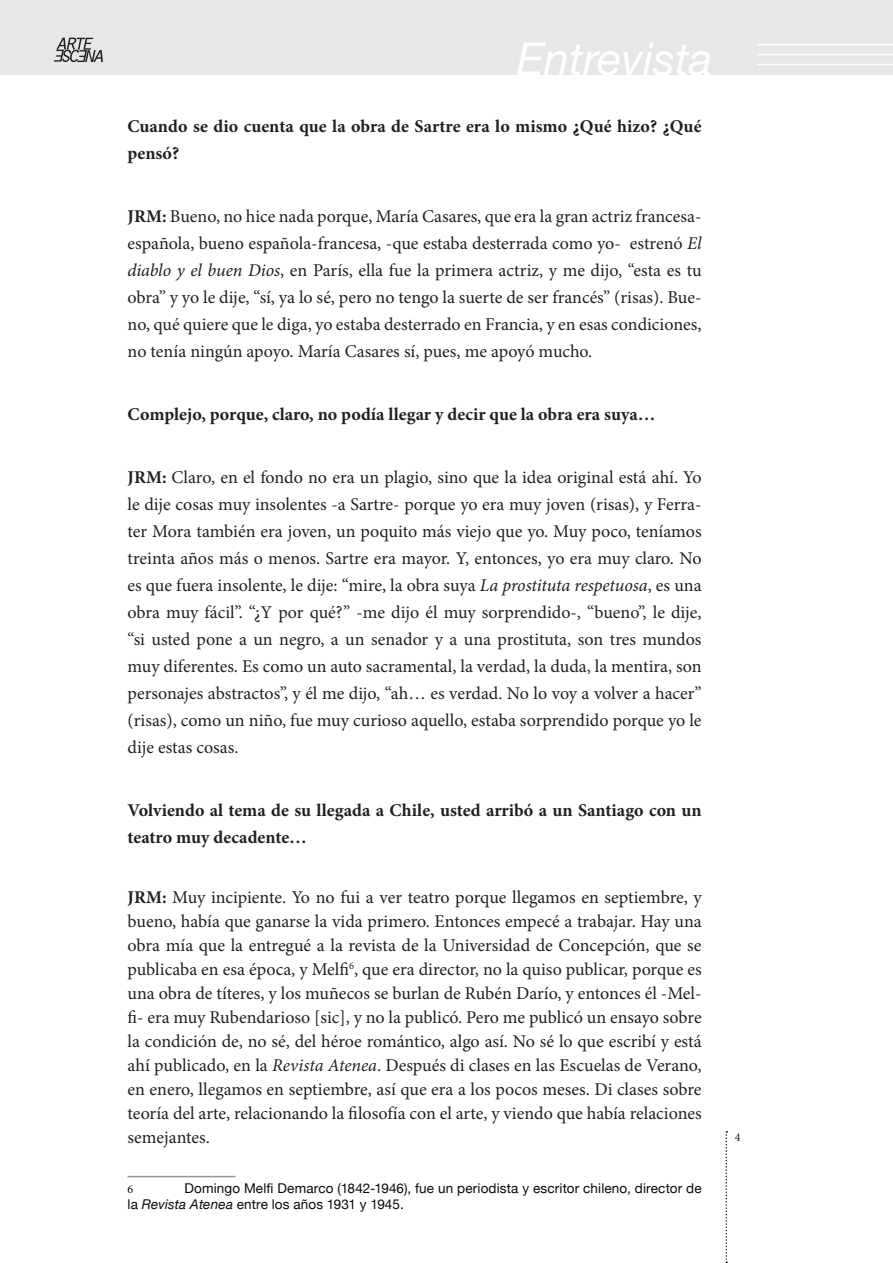
<style>
.page{position:relative;width:893px;height:1263px;background:#fff}
.page>*{position:absolute;margin:0;border:0;box-sizing:border-box;transform-origin:0 0}
.t1{font:italic 45px "Helvetica Neue";color:#fff}
.t2{font:18px/27px "Minion Pro";color:#231f20;text-align:justify}
.t3{font:700 18px/27px "Minion Pro";color:#231f20}
.Pie_de_pagina_OK{font:13.5px/16.2px "Helvetica Neue";letter-spacing:.01em;color:#0c0806}
.t4{font:12px "Minion Pro";color:#231f20}
.Pie_de_pagina_OK-2{font:12px "Minion Pro";color:#0c0806}
.s1{font-weight:700}
.s2{font-style:italic}
</style>
<div class="page">
<div style="left:0;top:0;width:893px;height:74px;background:#e6e7e9"></div>
<svg style="left:725px;top:1131px;width:2px;height:132px"></svg>
<svg style="left:54px;top:38px;width:49px;height:24px"></svg>
<hr style="left:757px;top:64px;width:136px;height:1px;background:#fff">
<hr style="left:757px;top:54px;width:136px;height:1px;background:#fff">
<hr style="left:757px;top:44px;width:136px;height:1px;background:#fff">
<hr style="left:128px;top:1176px;width:108px;height:1px;background:#939598">
<h1 class="t1" style="left:517px;top:31px;width:197px">Entrevista</h1>
<p class="t3" style="left:128px;top:113px;width:575px">Cuando se dio cuenta que la obra de Sartre era lo mismo ¿Qué hizo? ¿Qué pensó?</p>
<p class="t2" style="left:128px;top:203px;width:576px"><span class="s1">JRM:</span> Bueno, no hice nada porque, María Casares, que era la gran actriz francesa&shy;española, bueno española-francesa, -que estaba desterrada como yo- estrenó <span class="s2">El diablo y el buen Dios</span>, en París, ella fue la primera actriz, y me dijo, “esta es tu obra” y yo le dije, “sí, ya lo sé, pero no tengo la suerte de ser francés” (risas). Bue&shy;no, qué quiere que le diga, yo estaba desterrado en Francia, y en esas condiciones, no tenía ningún apoyo. María Casares sí, pues, me apoyó mucho.</p>
<p class="t3" style="left:128px;top:401px;width:529px">Complejo, porque, claro, no podía llegar y decir que la obra era suya…</p>
<p class="t2" style="left:128px;top:464px;width:576px"><span class="s1">JRM:</span> Claro, en el fondo no era un plagio, sino que la idea original está ahí. Yo le dije cosas muy insolentes -a Sartre- porque yo era muy joven (risas), y Ferra&shy;ter Mora también era joven, un poquito más viejo que yo. Muy poco, teníamos treinta años más o menos. Sartre era mayor. Y, entonces, yo era muy claro. No es que fuera insolente, le dije: “mire, la obra suya <span class="s2">La prostituta respetuosa</span>, es una obra muy fácil”. “¿Y por qué?” -me dijo él muy sorprendido-, “bueno”, le dije, “si usted pone a un negro, a un senador y a una prostituta, son tres mundos muy diferentes. Es como un auto sacramental, la verdad, la duda, la mentira, son personajes abstractos”, y él me dijo, “ah… es verdad. No lo voy a volver a hacer” (risas), como un niño, fue muy curioso aquello, estaba sorprendido porque yo le dije estas cosas.</p>
<p class="t3" style="left:128px;top:797px;width:576px">Volviendo al tema de su llegada a Chile, usted arribó a un Santiago con un teatro muy decadente…</p>
<p class="t2" style="left:128px;top:885px;width:576px;line-height:24px"><span class="s1">JRM:</span> Muy incipiente. Yo no fui a ver teatro porque llegamos en septiembre, y bueno, había que ganarse la vida primero. Entonces empecé a trabajar. Hay una obra mía que la entregué a la revista de la Universidad de Concepción, que se publicaba en esa época, y Melfi<sup>6</sup>, que era director, no la quiso publicar, porque es una obra de títeres, y los muñecos se burlan de Rubén Darío, y entonces él -Mel&shy;fi- era muy Rubendarioso [sic], y no la publicó. Pero me publicó un ensayo sobre la condición de, no sé, del héroe romántico, algo así. No sé lo que escribí y está ahí publicado, en la <span class="s2">Revista Atenea</span>. Después di clases en las Escuelas de Verano, en enero, llegamos en septiembre, así que era a los pocos meses. Di clases sobre teoría del arte, relacionando la filosofía con el arte, y viendo que había relaciones semejantes.</p>
<p class="Pie_de_pagina_OK-2" style="left:128px;top:1181px;width:7px">6</p>
<p class="Pie_de_pagina_OK" style="left:128px;top:1180px;width:575px;text-indent:57px">Domingo Melfi Demarco (1842-1946), fue un periodista y escritor chileno, director de la <span class="s2">Revista Atenea</span> entre los años 1931 y 1945.</p>
<p class="t4" style="left:735px;top:1129px;width:7px">4</p>
</div>
